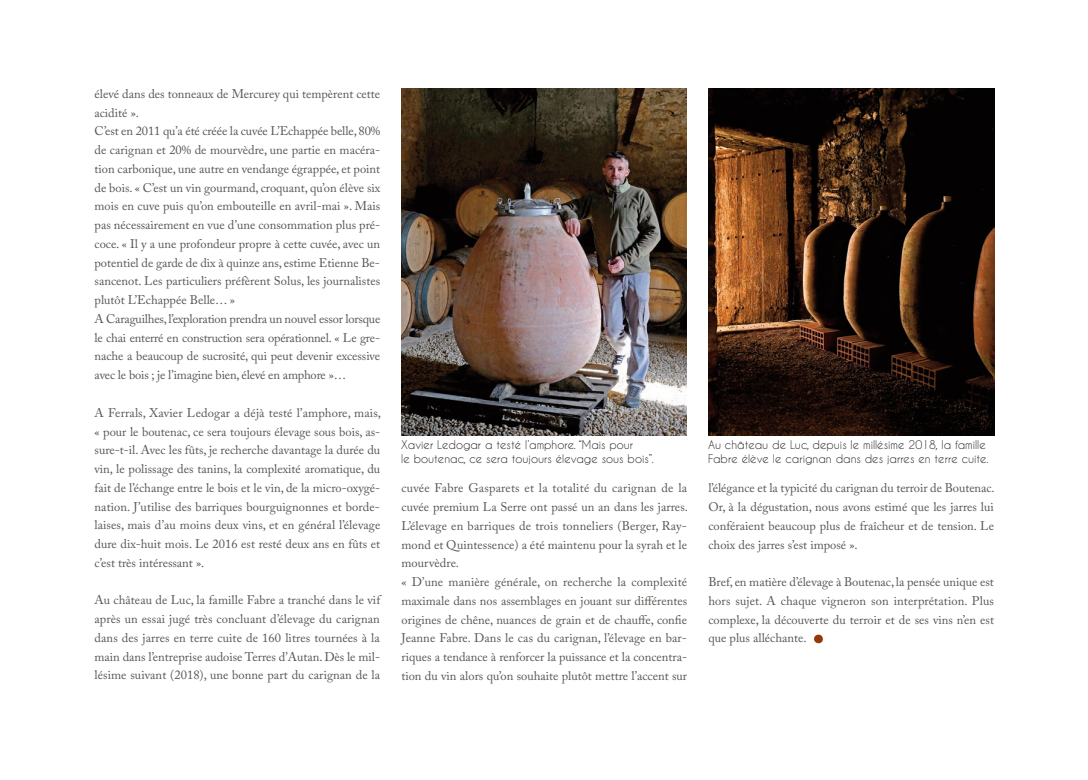
<style>
.page{position:relative;width:1088px;height:780px;background:#fff}
.page>*{position:absolute;margin:0;border:0;box-sizing:border-box;transform-origin:0 0}
.t1{font:75px "Adobe Caslon Pro";color:#933a06}
.t2{font:12.5px/18.8px "Adobe Caslon Pro";color:#555652;text-align:justify}
.t3{font:11.25px/13.5px "Caviar Dreams";color:#231f20}
</style>
<div class="page">
<img style="left:708px;top:89px;width:286px;height:346px">
<img style="left:401px;top:89px;width:286px;height:346px">
<p class="t2" style="left:95px;top:86px;width:287px;text-align:left">élevé dans des tonneaux de Mercurey qui tempèrent cette acidité ».<br>C’est en 2011 qu’a été créée la cuvée L’Echappée belle, 80% de carignan et 20% de mourvèdre, une partie en macéra&shy;tion carbonique, une autre en vendange égrappée, et point de bois. « C’est un vin gourmand, croquant, qu’on élève six mois en cuve puis qu’on embouteille en avril-mai ». Mais pas nécessairement en vue d’une consommation plus pré&shy;coce. « Il y a une profondeur propre à cette cuvée, avec un potentiel de garde de dix à quinze ans, estime Etienne Be&shy;sancenot. Les particuliers préfèrent Solus, les journalistes plutôt L’Echappée Belle… »<br>A Caraguilhes, l’exploration prendra un nouvel essor lorsque le chai enterré en construction sera opérationnel. « Le gre&shy;nache a beaucoup de sucrosité, qui peut devenir excessive avec le bois ; je l’imagine bien, élevé en amphore »…</p>
<p class="t2" style="left:95px;top:404px;width:288px">A Ferrals, Xavier Ledogar a déjà testé l’amphore, mais, « pour le boutenac, ce sera toujours élevage sous bois, as&shy;sure-t-il. Avec les fûts, je recherche davantage la durée du vin, le polissage des tanins, la complexité aromatique, du fait de l’échange entre le bois et le vin, de la micro-oxygé&shy;nation. J’utilise des barriques bourguignonnes et borde&shy;laises, mais d’au moins deux vins, et en général l’élevage dure dix-huit mois. Le 2016 est resté deux ans en fûts et c’est très intéressant ».</p>
<p class="t2" style="left:95px;top:592px;width:287px">Au château de Luc, la famille Fabre a tranché dans le vif après un essai jugé très concluant d’élevage du carignan dans des jarres en terre cuite de 160 litres tournées à la main dans l’entreprise audoise Terres d’Autan. Dès le mil&shy;lésime suivant (2018), une bonne part du carignan de la</p>
<p class="t3" style="left:401px;top:438px;width:254px">Xavier Ledogar a testé l’amphore. “Mais pour<br>le boutenac, ce sera toujours élevage sous bois”.</p>
<p class="t3" style="left:708px;top:438px;width:282px">Au château de Luc, depuis le millésime 2018, la famille<br>Fabre élève le carignan dans des jarres en terre cuite.</p>
<p class="t2" style="left:401px;top:480px;width:288px;text-align:left">cuvée Fabre Gasparets et la totalité du carignan de la cuvée premium La Serre ont passé un an dans les jarres.<br>L’élevage en barriques de trois tonneliers (Berger, Ray&shy;mond et Quintessence) a été maintenu pour la syrah et le mourvèdre.<br>« D’une manière générale, on recherche la complexité maximale dans nos assemblages en jouant sur différentes origines de chêne, nuances de grain et de chauffe, confie Jeanne Fabre. Dans le cas du carignan, l’élevage en bar&shy;riques a tendance à renforcer la puissance et la concentra&shy;tion du vin alors qu’on souhaite plutôt mettre l’accent sur</p>
<p class="t2" style="left:708px;top:480px;width:288px">l’élégance et la typicité du carignan du terroir de Boutenac.<br>Or, à la dégustation, nous avons estimé que les jarres lui conféraient beaucoup plus de fraîcheur et de tension. Le choix des jarres s’est imposé ».</p>
<p class="t2" style="left:708px;top:574px;width:287px">Bref, en matière d’élevage à Boutenac, la pensée unique est hors sujet. A chaque vigneron son interprétation. Plus complexe, la découverte du terroir et de ses vins n’en est que plus alléchante.</p>
<h1 class="t1" style="left:809px;top:589px;width:21px">.</h1>
</div>
